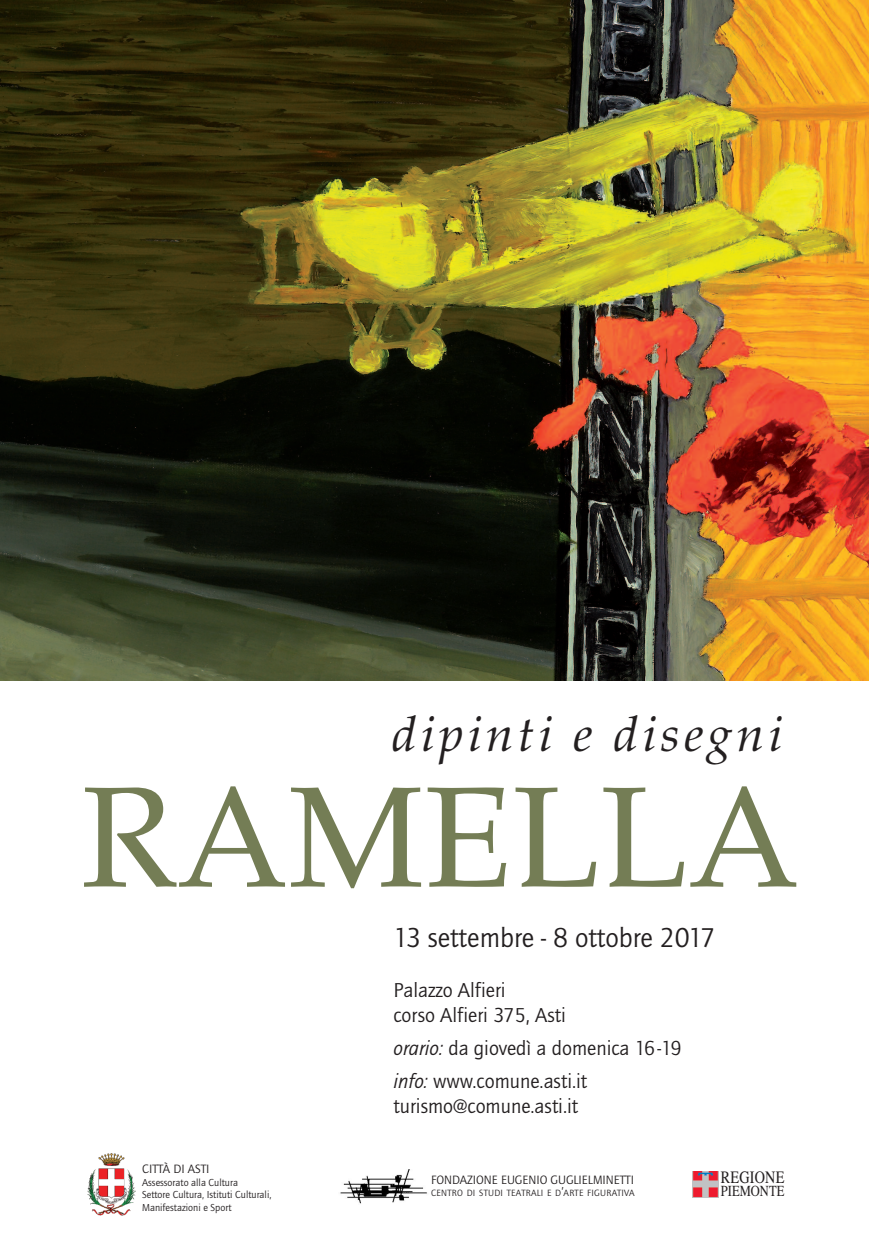
<style>
.page{position:relative;width:869px;height:1241px;background:#fff}
.page>*{position:absolute;margin:0;border:0;box-sizing:border-box;transform-origin:0 0}
.t1{font:142.8px "Palatino";letter-spacing:.005em;color:#747d55}
.t2{font:italic 49.09px "Palatino";letter-spacing:.09em;color:#231f20}
.t3{font:28.18px "Quay Itc T";color:#231f20}
.t4{font:20.82px/25px "Quay Itc T";color:#231f20}
.t5{font:17.41px "Times";letter-spacing:.01em;color:#231f20;scale:.82 1}
.t6{font:15.31px "Times";color:#231f20;scale:.82 1}
.t7{font:12.51px "Quay Itc T";color:#231f20}
.t8{font:10.41px/12.5px "Quay Itc T";color:#231f20}
.t9{font:9.36px "Quay Itc T";letter-spacing:.03em;color:#231f20}
.s1{font-style:italic}
.s2{font-size:12.51px}
</style>
<div class="page">
<img style="left:87px;top:1153px;width:48px;height:62px">
<img style="left:0;top:0;width:868px;height:680px">
<img style="left:340px;top:1169px;width:87px;height:35px">
<img style="left:692px;top:1171px;width:26px;height:25px">
<h2 class="t2" style="left:392px;top:714px;width:391px">dipinti e disegni</h2>
<h1 class="t1" style="left:81px;top:782px;width:719px">RAMELLA</h1>
<p class="t7" style="left:142px;top:1161px;width:69px">CITTÀ DI ASTI</p>
<p class="t8" style="left:142px;top:1175px;width:131px">Assessorato alla Cultura<br>Settore Cultura, Istituti Culturali,<br>Manifestazioni e Sport</p>
<h3 class="t3" style="left:393px;top:920px;width:323px">13 settembre - 8 ottobre 2017</h3>
<p class="t4" style="left:393px;top:976px;width:174px">Palazzo Alfieri<br>corso Alfieri 375, Asti</p>
<p class="t4" style="left:393px;top:1030px;width:289px;line-height:33.3px"><span class="s1">orario:</span> da giovedì a domenica 16-19 <span class="s1">info:</span> www.comune.asti.it</p>
<p class="t4" style="left:393px;top:1093px;width:186px">turismo@comune.asti.it</p>
<p class="t7" style="left:431px;top:1172px;width:204px">FONDAZIONE EUGENIO GUGLIELMINETTI</p>
<p class="t9" style="left:431px;top:1186px;width:205px">CENTRO DI STUDI TEATRALI E D<span class="s2">’</span>ARTE FIGURATIVA</p>
<p class="t5" style="left:720px;top:1166px;width:79px">REGIONE</p>
<p class="t6" style="left:720px;top:1181px;width:79px">PIEMONTE</p>
</div>
